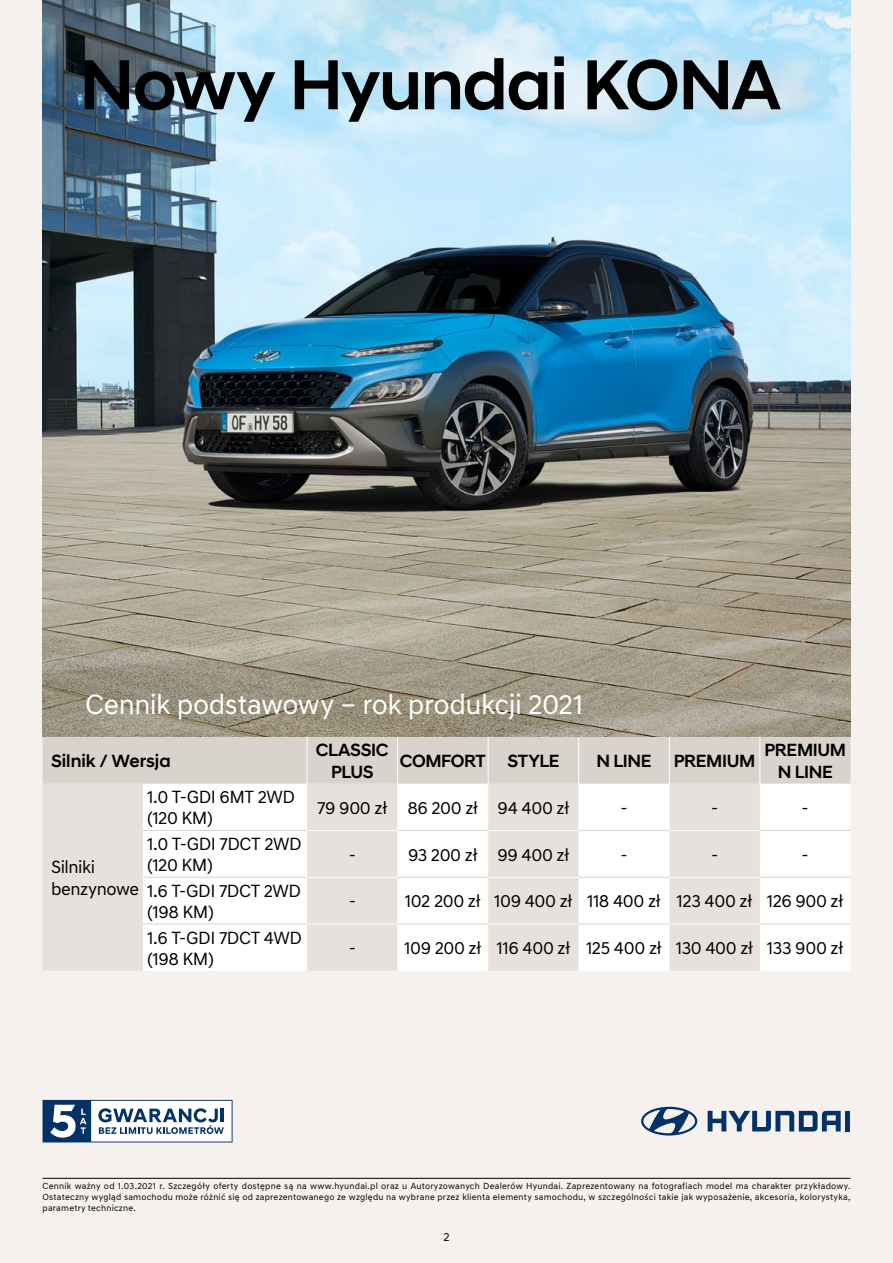
<style>
.page{position:relative;width:893px;height:1263px;background:#f4f1ef}
.page>*{position:absolute;margin:0;border:0;box-sizing:border-box;transform-origin:0 0}
.t1{font:500 72px "Hyundai Sans Head";letter-spacing:-.02em;color:#000}
.t2{font:28.5px "Hyundai Sans Text";letter-spacing:-.02em;color:#fff}
.t3{font:18px/21.6px "Hyundai Sans Text";letter-spacing:-.025em;color:#000}
.t4{font:500 18px/21.6px "Hyundai Sans Head";letter-spacing:-.02em;color:#000;text-align:center}
.t5{font:500 18px "Hyundai Sans Head";color:#000}
.t6{font:12px "Hyundai Sans Text";color:#000}
.t7{font:9px/10.8px "Hyundai Sans Text";letter-spacing:.025em;color:#000;text-align:justify}
</style>
<div class="page">
<img style="left:43px;top:0;width:807px;height:737px">
<div style="left:43px;top:737px;width:807px;height:47px;background:#d9d3cd"></div>
<div style="left:43px;top:784px;width:100px;height:187px;background:#e6e1dd"></div>
<svg style="left:143px;top:784px;width:707px;height:187px;fill:#fff"></svg>
<hr style="left:307px;top:737px;width:1px;height:47px;background:#fff">
<hr style="left:397px;top:737px;width:1px;height:47px;background:#fff">
<hr style="left:488px;top:737px;width:1px;height:47px;background:#fff">
<hr style="left:578px;top:737px;width:1px;height:47px;background:#fff">
<hr style="left:669px;top:737px;width:1px;height:47px;background:#fff">
<hr style="left:759px;top:737px;width:1px;height:47px;background:#fff">
<hr style="left:143px;top:830px;width:164px;height:1px;background:#d9d3cd">
<hr style="left:143px;top:877px;width:164px;height:1px;background:#d9d3cd">
<hr style="left:143px;top:924px;width:164px;height:1px;background:#d9d3cd">
<hr style="left:398px;top:830px;width:90px;height:1px;background:#d9d3cd">
<hr style="left:579px;top:830px;width:90px;height:1px;background:#d9d3cd">
<hr style="left:760px;top:830px;width:90px;height:1px;background:#d9d3cd">
<hr style="left:398px;top:877px;width:90px;height:1px;background:#d9d3cd">
<hr style="left:579px;top:877px;width:90px;height:1px;background:#d9d3cd">
<hr style="left:760px;top:877px;width:90px;height:1px;background:#d9d3cd">
<hr style="left:398px;top:924px;width:90px;height:1px;background:#d9d3cd">
<hr style="left:579px;top:924px;width:90px;height:1px;background:#d9d3cd">
<hr style="left:760px;top:924px;width:90px;height:1px;background:#d9d3cd">
<hr style="left:307px;top:830px;width:91px;height:1px;background:#fff">
<hr style="left:488px;top:830px;width:91px;height:1px;background:#fff">
<hr style="left:669px;top:830px;width:91px;height:1px;background:#fff">
<hr style="left:307px;top:877px;width:91px;height:1px;background:#fff">
<hr style="left:488px;top:877px;width:91px;height:1px;background:#fff">
<hr style="left:669px;top:877px;width:91px;height:1px;background:#fff">
<hr style="left:307px;top:924px;width:91px;height:1px;background:#fff">
<hr style="left:488px;top:924px;width:91px;height:1px;background:#fff">
<hr style="left:669px;top:924px;width:91px;height:1px;background:#fff">
<hr style="left:43px;top:1178px;width:807px;height:1px;background:#000">
<svg style="left:43px;top:1100px;width:190px;height:42px"></svg>
<svg style="left:708px;top:1111px;width:133px;height:20px"></svg>
<div style="left:845px;top:1111px;width:5px;height:20px;background:#053266"></div>
<svg style="left:641px;top:1107px;width:56px;height:28px"></svg>
<h1 class="t1" style="left:79px;top:42px;width:703px">Nowy Hyundai KONA</h1>
<h2 class="t2" style="left:85px;top:687px;width:500px">Cennik podstawowy – rok produkcji 2021</h2>
<h3 class="t5" style="left:51px;top:750px;width:121px">Silnik / Wersja</h3>
<h3 class="t4" style="left:316px;top:739px;width:74px">CLASSIC<br>PLUS</h3>
<h3 class="t4" style="left:400px;top:750px;width:161px">COMFORT STYLE</h3>
<h3 class="t4" style="left:597px;top:750px;width:160px">N LINE PREMIUM</h3>
<h3 class="t4" style="left:765px;top:739px;width:83px">PREMIUM<br>N LINE</h3>
<h3 class="t3" style="left:147px;top:786px;width:149px">1.0 T-GDI 6MT 2WD (120 KM)</h3>
<h3 class="t3" style="left:317px;top:797px;width:254px">79 900 zł 86 200 zł 94 400 zł</h3>
<h3 class="t3" style="left:620px;top:797px;width:9px">-</h3>
<h3 class="t3" style="left:711px;top:797px;width:9px">-</h3>
<h3 class="t3" style="left:802px;top:797px;width:9px">-</h3>
<h3 class="t3" style="left:147px;top:833px;width:156px">1.0 T-GDI 7DCT 2WD (120 KM)</h3>
<h3 class="t3" style="left:349px;top:844px;width:9px">-</h3>
<h3 class="t3" style="left:408px;top:844px;width:163px">93 200 zł 99 400 zł</h3>
<h3 class="t3" style="left:620px;top:844px;width:9px">-</h3>
<h3 class="t3" style="left:711px;top:844px;width:9px">-</h3>
<h3 class="t3" style="left:802px;top:844px;width:9px">-</h3>
<h3 class="t3" style="left:51px;top:855px;width:252px;line-height:23.4px">Silniki<br>benzynowe 1.6 T-GDI 7DCT 2WD</h3>
<h3 class="t3" style="left:349px;top:890px;width:9px">-</h3>
<h3 class="t3" style="left:405px;top:890px;width:440px">102 200 zł 109 400 zł 118 400 zł 123 400 zł 126 900 zł</h3>
<h3 class="t3" style="left:147px;top:901px;width:68px">(198 KM)</h3>
<h3 class="t3" style="left:147px;top:927px;width:156px">1.6 T-GDI 7DCT 4WD (198 KM)</h3>
<h3 class="t3" style="left:349px;top:937px;width:9px">-</h3>
<h3 class="t3" style="left:404px;top:937px;width:441px">109 200 zł 116 400 zł 125 400 zł 130 400 zł 133 900 zł</h3>
<p class="t7" style="left:43px;top:1181px;width:809px">Cennik ważny od 1.03.2021 r. Szczegóły oferty dostępne są na www.hyundai.pl oraz u Autoryzowanych Dealerów Hyundai. Zaprezentowany na fotografiach model ma charakter przykładowy.<br>Ostateczny wygląd samochodu może różnić się od zaprezentowanego ze względu na wybrane przez klienta elementy samochodu, w szczególności takie jak wyposażenie, akcesoria, kolorystyka, parametry techniczne.</p>
<h3 class="t6" style="left:443px;top:1230px;width:8px">2</h3>
</div>
